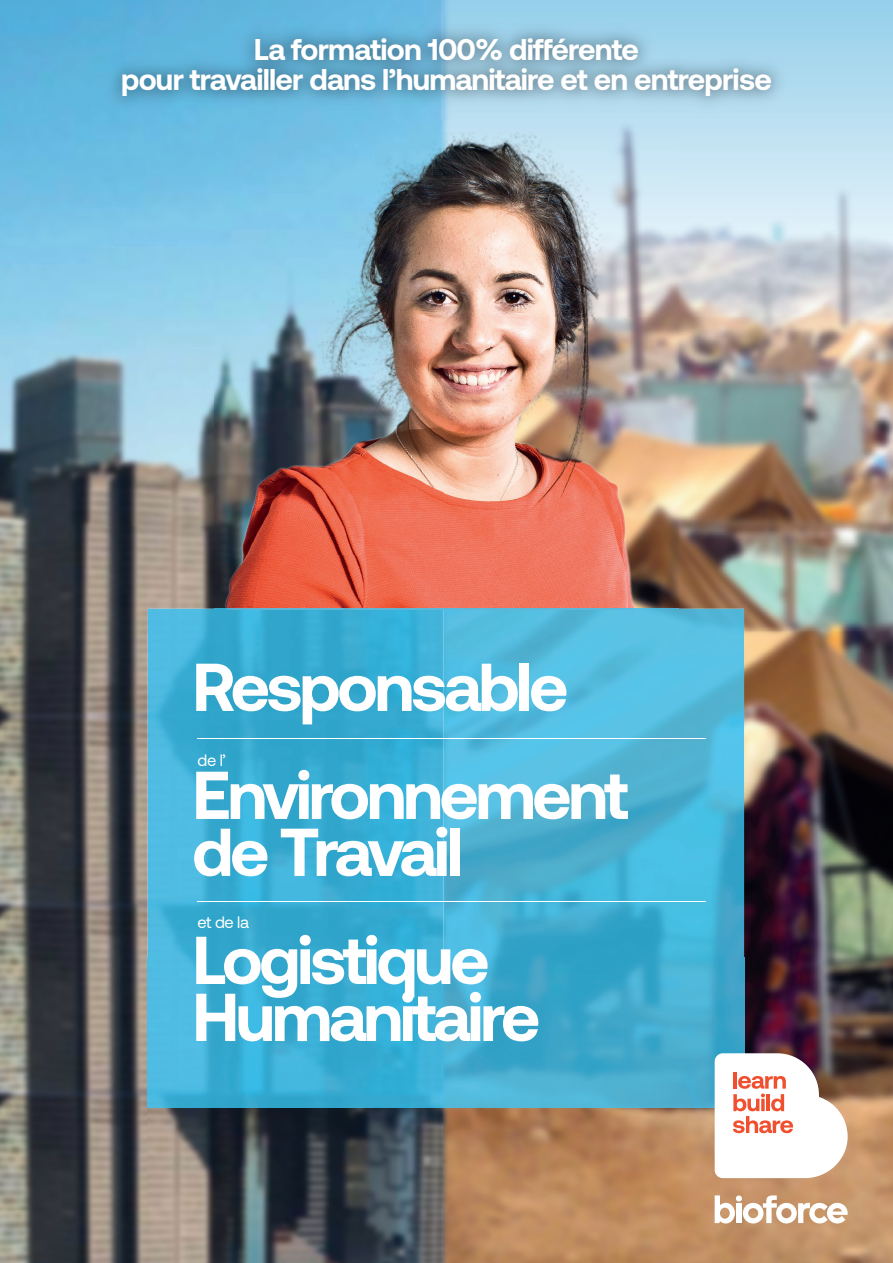
<style>
.page{position:relative;width:893px;height:1263px;background:#fff}
.page>*{position:absolute;margin:0;border:0;box-sizing:border-box;transform-origin:0 0}
.t1{font:700 67.5px/57px "Aeonik";letter-spacing:-.05em;color:#fff}
.t2{font:700 30px/30px "Aeonik";letter-spacing:-.025em;color:#fff;text-align:center}
.t3{font:16.5px "Aeonik";letter-spacing:-.025em;color:#fff}
</style>
<div class="page">
<img style="left:0;top:0;width:893px;height:119px">
<img style="left:0;top:119px;width:246px;height:407px">
<div style="left:246px;top:119px;width:198px;height:14px;background:#73c1e5"></div>
<img style="left:0;top:526px;width:148px;height:737px">
<img style="left:147px;top:526px;width:68px;height:106px">
<img style="left:147px;top:1105px;width:297px;height:158px">
<img style="left:678px;top:159px;width:215px;height:472px">
<img style="left:743px;top:631px;width:150px;height:632px">
<img style="left:444px;top:1107px;width:299px;height:156px">
<img style="left:215px;top:133px;width:275px;height:476px">
<img style="left:490px;top:316px;width:188px;height:293px">
<img style="left:444px;top:133px;width:234px;height:183px">
<img style="left:148px;top:609px;width:596px;height:498px">
<img style="left:215px;top:609px;width:463px;height:1px">
<hr style="left:198px;top:738px;width:508px;height:1px;background:#fff">
<hr style="left:198px;top:901px;width:508px;height:1px;background:#fff">
<svg style="left:715px;top:1053px;width:133px;height:125px"></svg>
<svg style="left:715px;top:1195px;width:133px;height:28px"></svg>
<p class="t2" style="left:121px;top:35px;width:652px">La formation 100% différente<br>pour travailler dans l’humanitaire et en entreprise</p>
<h1 class="t1" style="left:192px;top:658px;width:378px">Responsable</h1>
<p class="t3" style="left:198px;top:751px;width:30px">de l’</p>
<h1 class="t1" style="left:192px;top:766px;width:438px">Environnement de Travail</h1>
<p class="t3" style="left:198px;top:913px;width:53px">et de la</p>
<h1 class="t1" style="left:192px;top:931px;width:350px">Logistique<br>Humanitaire</h1>
</div>
